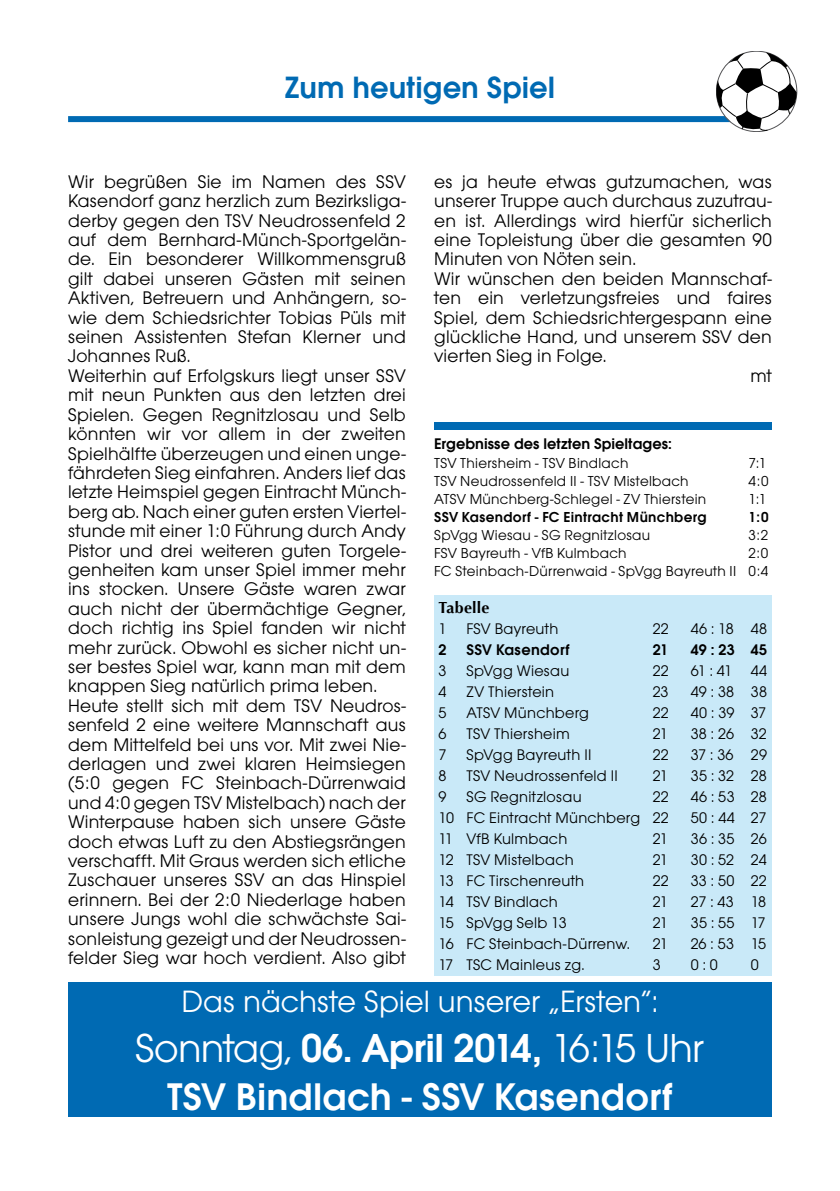
<style>
.page{position:relative;width:840px;height:1191px;background:#fff}
.page>*{position:absolute;margin:0;border:0;box-sizing:border-box;transform-origin:0 0}
.t1{font:42px "Avant Garde Gothic Itc T";letter-spacing:-.02em;color:#fff}
.t2{font:600 40px "Avant Garde Gothic Itc T";color:#fff}
.t3{font:32px "Avant Garde Gothic Itc T";color:#fff}
.t4{font:600 32px "Avant Garde Gothic Itc T";color:#006ab3}
.t5{font:19px/19.4px "Avant Garde Gothic Itc T";letter-spacing:.01em;color:#000}
.t6{font:16px "Avant Garde Gothic Itc T";letter-spacing:.015em;color:#000}
.t7{font:600 16px "Avant Garde Gothic Itc T";color:#000}
.t8{font:600 16px "Avant Garde Gothic Itc T";letter-spacing:.02em;color:#000}
.t9{font:700 16px "Optima";letter-spacing:.01em;color:#000}
.t10{font:15px/18px "Avant Garde Gothic Itc T";letter-spacing:.015em;color:#000;text-align:right}
.t11{font:600 15px "Avant Garde Gothic Itc T";letter-spacing:.02em;color:#000}
.s1{font-weight:600}
</style>
<div class="page">
<div style="left:434px;top:595px;width:337px;height:381px;background:#c9e9f8"></div>
<div style="left:68px;top:116px;width:703px;height:6px;background:#006ab3"></div>
<svg style="left:715px;top:53px;width:81px;height:78px"></svg>
<div style="left:68px;top:982px;width:703px;height:135px;background:#006ab3"></div>
<div style="left:434px;top:422px;width:337px;height:8px;background:#006ab3"></div>
<h3 class="t4" style="left:285px;top:69px;width:272px">Zum heutigen Spiel</h3>
<p class="t5" style="left:68px;top:171px;width:339px">Wir begrüßen Sie im Namen des SSV Kasendorf ganz herzlich zum Bezirksliga&shy;derby gegen den TSV Neudrossenfeld 2 auf dem Bernhard-Münch-Sportgelän&shy;de. Ein besonderer Willkommensgruß gilt dabei unseren Gästen mit seinen Aktiven, Betreuern und Anhängern, so&shy;wie dem Schiedsrichter Tobias Püls mit seinen Assistenten Stefan Klerner und Johannes Ruß.<br>Weiterhin auf Erfolgskurs liegt unser SSV mit neun Punkten aus den letzten drei Spielen. Gegen Regnitzlosau und Selb könnten wir vor allem in der zweiten Spielhälfte überzeugen und einen unge&shy;fährdeten Sieg einfahren. Anders lief das letzte Heimspiel gegen Eintracht Münch&shy;berg ab. Nach einer guten ersten Viertel&shy;stunde mit einer 1:0 Führung durch Andy Pistor und drei weiteren guten Torgele&shy;genheiten kam unser Spiel immer mehr ins stocken. Unsere Gäste waren zwar auch nicht der übermächtige Gegner, doch richtig ins Spiel fanden wir nicht mehr zurück. Obwohl es sicher nicht un&shy;ser bestes Spiel war, kann man mit dem knappen Sieg natürlich prima leben.<br>Heute stellt sich mit dem TSV Neudros&shy;senfeld 2 eine weitere Mannschaft aus dem Mittelfeld bei uns vor. Mit zwei Nie&shy;derlagen und zwei klaren Heimsiegen (5:0 gegen FC Steinbach-Dürrenwaid und 4:0 gegen TSV Mistelbach) nach der Winterpause haben sich unsere Gäste doch etwas Luft zu den Abstiegsrängen verschafft. Mit Graus werden sich etliche Zuschauer unseres SSV an das Hinspiel erinnern. Bei der 2:0 Niederlage haben unsere Jungs wohl die schwächste Sai&shy;sonleistung gezeigt und der Neudrossen&shy;felder Sieg war hoch verdient. Also gibt</p>
<p class="t5" style="left:434px;top:171px;width:339px">es ja heute etwas gutzumachen, was</p>
<p class="t5" style="left:434px;top:191px;width:339px">unserer Truppe auch durchaus zuzutrau-</p>
<p class="t5" style="left:434px;top:210px;width:339px">en ist. Allerdings wird hierfür sicherlich</p>
<p class="t5" style="left:434px;top:230px;width:339px">eine Topleistung über die gesamten 90</p>
<p class="t5" style="left:434px;top:249px;width:203px">Minuten von Nöten sein.</p>
<p class="t5" style="left:434px;top:268px;width:339px">Wir wünschen den beiden Mannschaf-</p>
<p class="t5" style="left:434px;top:288px;width:339px">ten ein verletzungsfreies und faires</p>
<p class="t5" style="left:434px;top:307px;width:339px">Spiel, dem Schiedsrichtergespann eine</p>
<p class="t5" style="left:434px;top:327px;width:339px">glückliche Hand, und unserem SSV den</p>
<p class="t5" style="left:434px;top:346px;width:174px">vierten Sieg in Folge.</p>
<p class="t5" style="left:750px;top:365px;width:23px">mt</p>
<p class="t7" style="left:434px;top:435px;width:239px">Ergebnisse des letzten Spieltages:</p>
<p class="t10" style="left:434px;top:453px;width:196px">TSV Thiersheim - TSV Bindlach</p>
<p class="t10" style="left:748px;top:453px;width:19px">7:1</p>
<p class="t10" style="left:434px;top:471px;width:256px">TSV Neudrossenfeld II - TSV Mistelbach</p>
<p class="t10" style="left:748px;top:471px;width:22px">4:0</p>
<p class="t10" style="left:434px;top:489px;width:273px">ATSV Münchberg-Schlegel - ZV Thierstein</p>
<p class="t10" style="left:748px;top:489px;width:19px">1:1</p>
<p class="t11" style="left:434px;top:508px;width:274px">SSV Kasendorf - FC Eintracht Münchberg</p>
<p class="t11" style="left:748px;top:508px;width:21px">1:0</p>
<p class="t10" style="left:434px;top:525px;width:217px">SpVgg Wiesau - SG Regnitzlosau</p>
<p class="t10" style="left:748px;top:525px;width:21px">3:2</p>
<p class="t10" style="left:434px;top:543px;width:194px">FSV Bayreuth - VfB Kulmbach</p>
<p class="t10" style="left:434px;top:543px;width:335px">2:0<br>FC Steinbach-Dürrenwaid - SpVgg Bayreuth II 0:4</p>
<p class="t9" style="left:438px;top:598px;width:52px">Tabelle</p>
<p class="t6" style="left:438px;top:619px;width:9px">1</p>
<p class="t6" style="left:466px;top:619px;width:93px">FSV Bayreuth</p>
<p class="t6" style="left:652px;top:619px;width:18px">22</p>
<p class="t6" style="left:690px;top:619px;width:78px">46 : 18 48</p>
<p class="t7" style="left:438px;top:640px;width:9px">2</p>
<p class="t8" style="left:466px;top:640px;width:104px">SSV Kasendorf</p>
<p class="t7" style="left:652px;top:640px;width:17px">21</p>
<p class="t7" style="left:690px;top:640px;width:78px">49 : 23 45</p>
<p class="t6" style="left:438px;top:661px;width:9px">3</p>
<p class="t6" style="left:466px;top:661px;width:104px">SpVgg Wiesau</p>
<p class="t6" style="left:652px;top:661px;width:18px">22</p>
<p class="t6" style="left:690px;top:661px;width:78px">61 : 41 44</p>
<p class="t6" style="left:438px;top:682px;width:9px">4</p>
<p class="t6" style="left:466px;top:682px;width:89px">ZV Thierstein</p>
<p class="t6" style="left:652px;top:682px;width:17px">23</p>
<p class="t6" style="left:690px;top:682px;width:78px">49 : 38 38</p>
<p class="t6" style="left:438px;top:703px;width:9px">5</p>
<p class="t6" style="left:466px;top:703px;width:124px">ATSV Münchberg</p>
<p class="t6" style="left:652px;top:703px;width:18px">22</p>
<p class="t6" style="left:690px;top:703px;width:77px">40 : 39 37</p>
<p class="t6" style="left:438px;top:724px;width:9px">6</p>
<p class="t6" style="left:466px;top:724px;width:105px">TSV Thiersheim</p>
<p class="t6" style="left:652px;top:724px;width:17px">21</p>
<p class="t6" style="left:690px;top:724px;width:78px">38 : 26 32</p>
<p class="t6" style="left:438px;top:745px;width:9px">7</p>
<p class="t6" style="left:466px;top:745px;width:126px">SpVgg Bayreuth II</p>
<p class="t6" style="left:652px;top:745px;width:18px">22</p>
<p class="t6" style="left:690px;top:745px;width:78px">37 : 36 29</p>
<p class="t6" style="left:438px;top:766px;width:9px">8</p>
<p class="t6" style="left:466px;top:766px;width:153px">TSV Neudrossenfeld II</p>
<p class="t6" style="left:652px;top:766px;width:17px">21</p>
<p class="t6" style="left:690px;top:766px;width:78px">35 : 32 28</p>
<p class="t6" style="left:438px;top:787px;width:9px">9</p>
<p class="t6" style="left:466px;top:787px;width:117px">SG Regnitzlosau</p>
<p class="t6" style="left:652px;top:787px;width:18px">22</p>
<p class="t6" style="left:690px;top:787px;width:78px">46 : 53 28</p>
<p class="t6" style="left:438px;top:808px;width:232px">10 FC Eintracht Münchberg 22</p>
<p class="t6" style="left:690px;top:808px;width:77px">50 : 44 27</p>
<p class="t6" style="left:438px;top:829px;width:130px">11 VfB Kulmbach</p>
<p class="t6" style="left:652px;top:829px;width:17px">21</p>
<p class="t6" style="left:690px;top:829px;width:77px">36 : 35 26</p>
<p class="t6" style="left:438px;top:850px;width:137px">12 TSV Mistelbach</p>
<p class="t6" style="left:652px;top:850px;width:17px">21</p>
<p class="t6" style="left:690px;top:850px;width:77px">30 : 52 24</p>
<p class="t6" style="left:438px;top:871px;width:147px">13 FC Tirschenreuth</p>
<p class="t6" style="left:652px;top:871px;width:18px">22</p>
<p class="t6" style="left:690px;top:871px;width:78px">33 : 50 22</p>
<p class="t6" style="left:438px;top:892px;width:121px">14 TSV Bindlach</p>
<p class="t6" style="left:652px;top:892px;width:17px">21</p>
<p class="t6" style="left:690px;top:892px;width:77px">27 : 43 18</p>
<p class="t6" style="left:438px;top:913px;width:130px">15 SpVgg Selb 13</p>
<p class="t6" style="left:652px;top:913px;width:17px">21</p>
<p class="t6" style="left:690px;top:913px;width:76px">35 : 55 17</p>
<p class="t6" style="left:438px;top:934px;width:193px">16 FC Steinbach-Dürrenw.</p>
<p class="t6" style="left:652px;top:934px;width:17px">21</p>
<p class="t6" style="left:690px;top:934px;width:77px">26 : 53 15</p>
<p class="t6" style="left:438px;top:955px;width:147px">17 TSC Mainleus zg.</p>
<p class="t6" style="left:652px;top:955px;width:9px">3</p>
<p class="t6" style="left:690px;top:955px;width:29px">0 : 0</p>
<p class="t6" style="left:750px;top:955px;width:9px">0</p>
<h3 class="t3" style="left:181px;top:982px;width:478px">Das nächste Spiel unserer „Ersten“:</h3>
<h1 class="t1" style="left:135px;top:1023px;width:570px">Sonntag, <span class="s1">06. April 2014,</span> 16:15 Uhr</h1>
<h2 class="t2" style="left:167px;top:1073px;width:506px">TSV Bindlach - SSV Kasendorf</h2>
</div>
